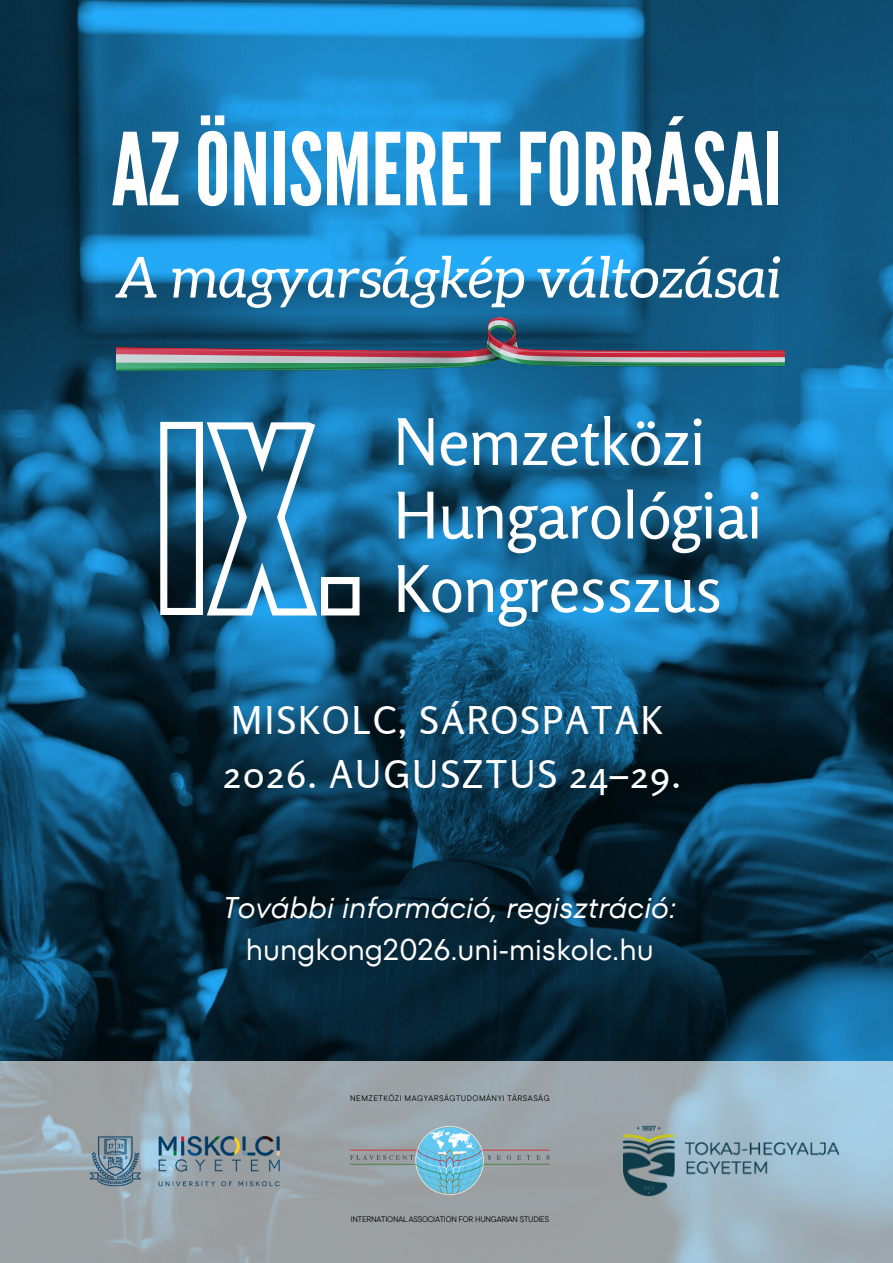
<style>
.page{position:relative;width:893px;height:1263px;background:#fff}
.page>*{position:absolute;margin:0;border:0;box-sizing:border-box;transform-origin:0 0}
.t1{font:100.12px "League Gothic";color:#fff}
.t2{font:64.28px "Rosario";letter-spacing:-.015em;color:#fff}
.t3{font:italic 56.7px "Aleo";color:#fff}
.t4{font:38.03px "Rosario";letter-spacing:.045em;color:#fff}
.t5{font:italic 29.85px "TT Fors";color:#fff}
.t6{font:29.85px "TT Fors";color:#fff}
.t7{font:8.02px "TT Commons Pro";letter-spacing:-.025em;color:#000}
.t8{font:8.02px "TT Commons Pro";letter-spacing:.06em;color:#000}
</style>
<div class="page">
<img style="left:0;top:0;width:893px;height:1061px">
<svg style="left:157px;top:418px;width:206px;height:201px"></svg>
<img style="left:116px;top:310px;width:668px;height:69px">
<svg style="left:0;top:1061px;width:893px;height:202px;background:#9da9b0"></svg>
<img style="left:88px;top:1135px;width:192px;height:51px">
<img style="left:623px;top:1123px;width:215px;height:75px">
<img style="left:340px;top:1116px;width:219px;height:90px">
<p class="t1" style="left:111px;top:112px;width:672px">AZÖNISMERETFORRÁSAI</p>
<p class="t3" style="left:116px;top:246px;width:666px">A magyarságkép változásai</p>
<p class="t2" style="left:393px;top:402px;width:314px">Nemzetközi</p>
<p class="t2" style="left:393px;top:476px;width:371px">Hungarológiai</p>
<p class="t2" style="left:393px;top:549px;width:331px">Kongresszus</p>
<p class="t4" style="left:231px;top:696px;width:433px">MISKOLC, SÁROSPATAK</p>
<p class="t4" style="left:223px;top:751px;width:459px">2026. AUGUSZTUS 24–29.</p>
<p class="t5" style="left:223px;top:887px;width:454px">További információ, regisztráció:</p>
<p class="t6" style="left:246px;top:929px;width:409px">hungkong2026.uni-miskolc.hu</p>
<p class="t8" style="left:350px;top:1093px;width:201px">NEMZETKÖZI MAGYARSÁGTUDOMÁNYI TÁRSASÁG</p>
<p class="t7" style="left:351px;top:1214px;width:200px">INTERNATIONAL ASSOCIATION FOR HUNGARIAN STUDIES</p>
</div>
